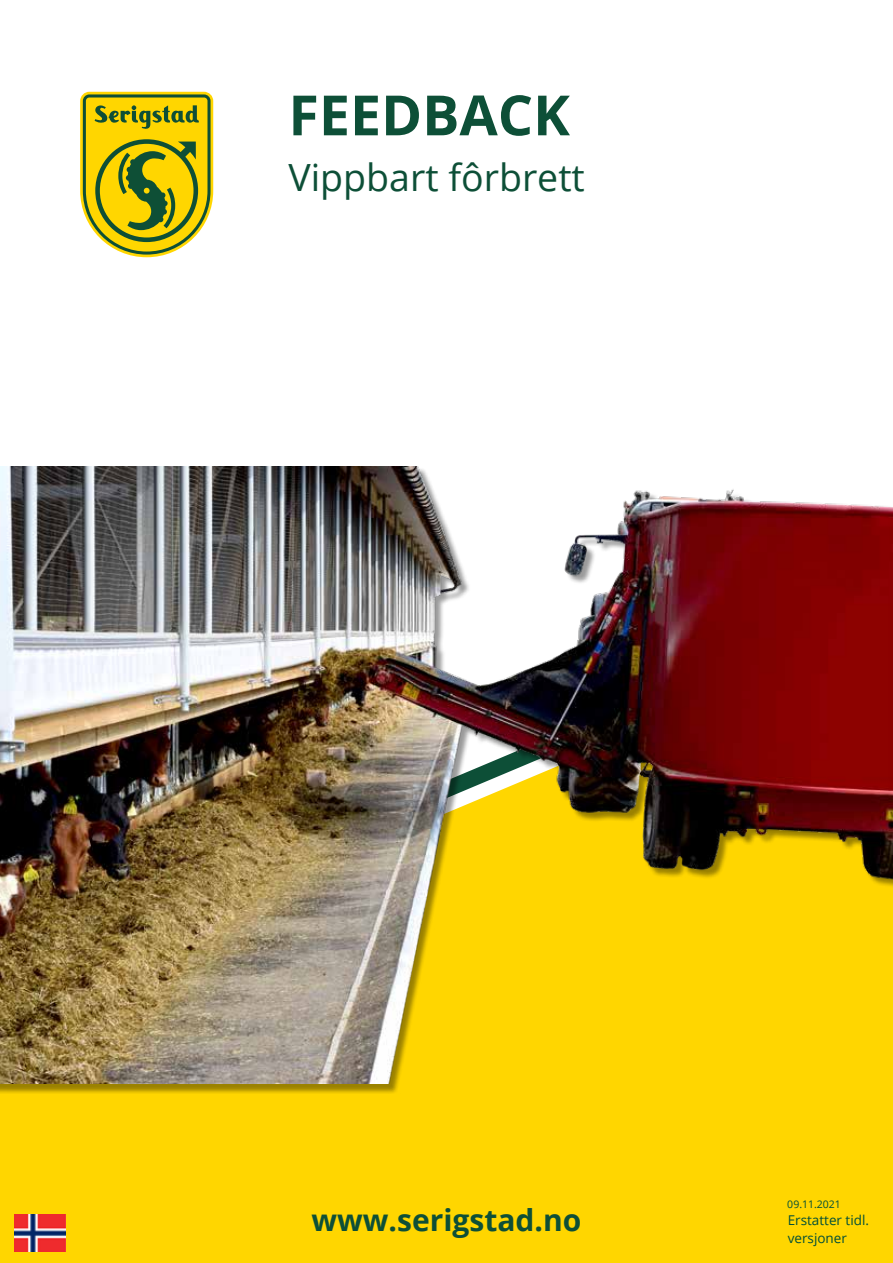
<style>
.page{position:relative;width:893px;height:1263px;background:#fff}
.page>*{position:absolute;margin:0;border:0;box-sizing:border-box;transform-origin:0 0}
.t1{font:700 55.5px "Open Sans";color:#0d4f37}
.t2{font:37.5px "Open Sans";color:#0d4f37}
.t3{font:700 30px "Open Sans";color:#0d4f37}
.t4{font:13.5px/18px "Open Sans";color:#004f38}
.t5{font:10.5px "Open Sans";color:#004f38}
</style>
<div class="page">
<div style="left:0;top:1094px;width:893px;height:169px;background:#ffd600"></div>
<svg style="left:80px;top:92px;width:133px;height:165px;background:#beb524"></svg>
<img style="left:0;top:466px;width:893px;height:617px">
<img style="left:14px;top:1214px;width:51px;height:37px">
<h1 class="t1" style="left:288px;top:76px;width:283px">FEEDBACK</h1>
<h2 class="t2" style="left:288px;top:151px;width:298px">Vippbart fôrbrett</h2>
<h3 class="t3" style="left:312px;top:1199px;width:271px">www.serigstad.no</h3>
<p class="t5" style="left:787px;top:1196px;width:55px">09.11.2021</p>
<p class="t4" style="left:788px;top:1210px;width:83px">Erstatter tidl. versjoner</p>
</div>
